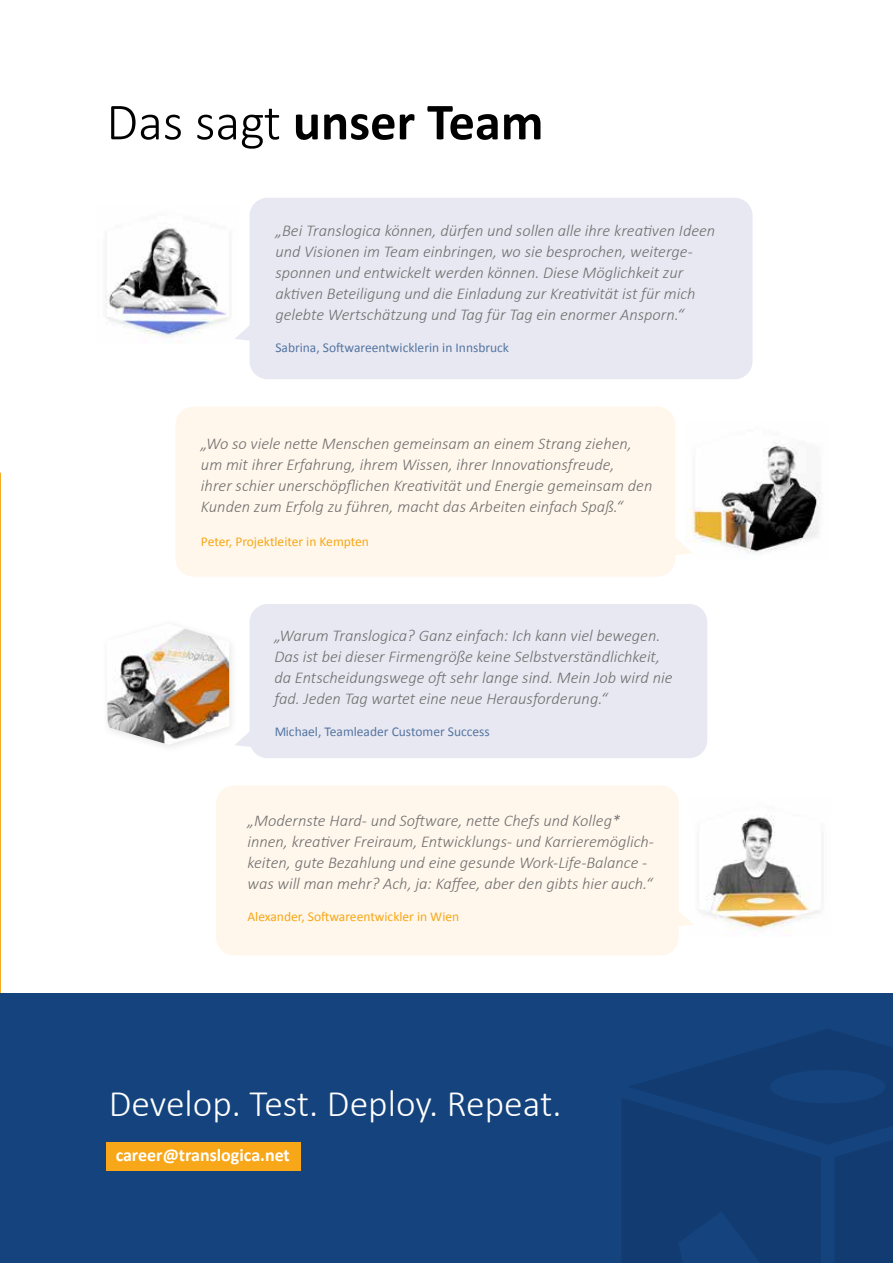
<style>
.page{position:relative;width:893px;height:1263px;background:#fff}
.page>*{position:absolute;margin:0;border:0;box-sizing:border-box;transform-origin:0 0}
.t1{font:700 52.5px "Calibri";color:#000}
.t2{font:300 37.5px "Calibri";color:#fff}
.t3{font:700 18px "Calibri";color:#fff}
.t4{font:italic 300 16.5px/21px "Calibri";color:#706f6f}
.t5{font:13.5px "Calibri";color:#14437e}
.t6{font:13.5px "Calibri";color:#f7a717}
.s1{font-weight:300}
</style>
<div class="page">
<img style="left:105px;top:228px;width:126px;height:109px">
<div style="left:250px;top:198px;width:503px;height:181px;background:#e8e8f2;border-radius:18px"></div>
<svg style="left:235px;top:322px;width:15px;height:19px"></svg>
<hr style="left:0;top:472px;width:1px;height:791px;background:#f7a717">
<div style="left:250px;top:604px;width:457px;height:154px;background:#e8e8f2;border-radius:18px"></div>
<img style="left:686px;top:441px;width:135px;height:111px">
<div style="left:175px;top:407px;width:500px;height:170px;background:#fff7ec;border-radius:18px"></div>
<svg style="left:675px;top:536px;width:18px;height:19px"></svg>
<div style="left:216px;top:785px;width:463px;height:170px;background:#fff7ec;border-radius:18px"></div>
<img style="left:698px;top:815px;width:125px;height:118px">
<div style="left:0;top:994px;width:893px;height:269px;background:#14437e"></div>
<div style="left:106px;top:1142px;width:194px;height:28px;background:#f7a717"></div>
<svg style="left:622px;top:1029px;width:271px;height:234px"></svg>
<svg style="left:679px;top:912px;width:14px;height:14px"></svg>
<svg style="left:162px;top:624px;width:90px;height:124px"></svg>
<img style="left:107px;top:624px;width:122px;height:121px">
<h1 class="t1" style="left:106px;top:85px;width:439px"><span class="s1">Das sagt</span> unser Team</h1>
<p class="t4" style="left:275px;top:220px;width:441px">„Bei Translogica können, dürfen und sollen alle ihre kreativen Ideen und Visionen im Team einbringen, wo sie besprochen, weiterge&shy;sponnen und entwickelt werden können. Diese Möglichkeit zur aktiven Beteiligung und die Einladung zur Kreativität ist für mich gelebte Wertschätzung und Tag für Tag ein enormer Ansporn.“</p>
<p class="t5" style="left:275px;top:338px;width:235px">Sabrina, Softwareentwicklerin in Innsbruck</p>
<p class="t4" style="left:201px;top:433px;width:453px">„Wo so viele nette Menschen gemeinsam an einem Strang ziehen, um mit ihrer Erfahrung, ihrem Wissen, ihrer Innovationsfreude,<br>ihrer schier unerschöpflichen Kreativität und Energie gemeinsam den Kunden zum Erfolg zu führen, macht das Arbeiten einfach Spaß.“</p>
<p class="t6" style="left:201px;top:532px;width:170px">Peter, Projektleiter in Kempten</p>
<p class="t4" style="left:274px;top:625px;width:400px">„Warum Translogica? Ganz einfach: Ich kann viel bewegen.<br>Das ist bei dieser Firmengröße keine Selbstverständlichkeit, da Entscheidungswege oft sehr lange sind. Mein Job wird nie fad. Jeden Tag wartet eine neue Herausforderung.“</p>
<p class="t5" style="left:274px;top:722px;width:217px">Michael, Teamleader Customer Success</p>
<p class="t4" style="left:247px;top:810px;width:408px">„Modernste Hard- und Software, nette Chefs und Kolleg* innen, kreativer Freiraum, Entwicklungs- und Karrieremöglich&shy;keiten, gute Bezahlung und eine gesunde Work-Life-Balance - was will man mehr? Ach, ja: Kaffee, aber den gibts hier auch.“</p>
<p class="t6" style="left:247px;top:907px;width:213px">Alexander, Softwareentwickler in Wien</p>
<h2 class="t2" style="left:109px;top:1080px;width:454px">Develop. Test. Deploy. Repeat.</h2>
<p class="t3" style="left:116px;top:1142px;width:176px">career@translogica.net</p>
</div>
